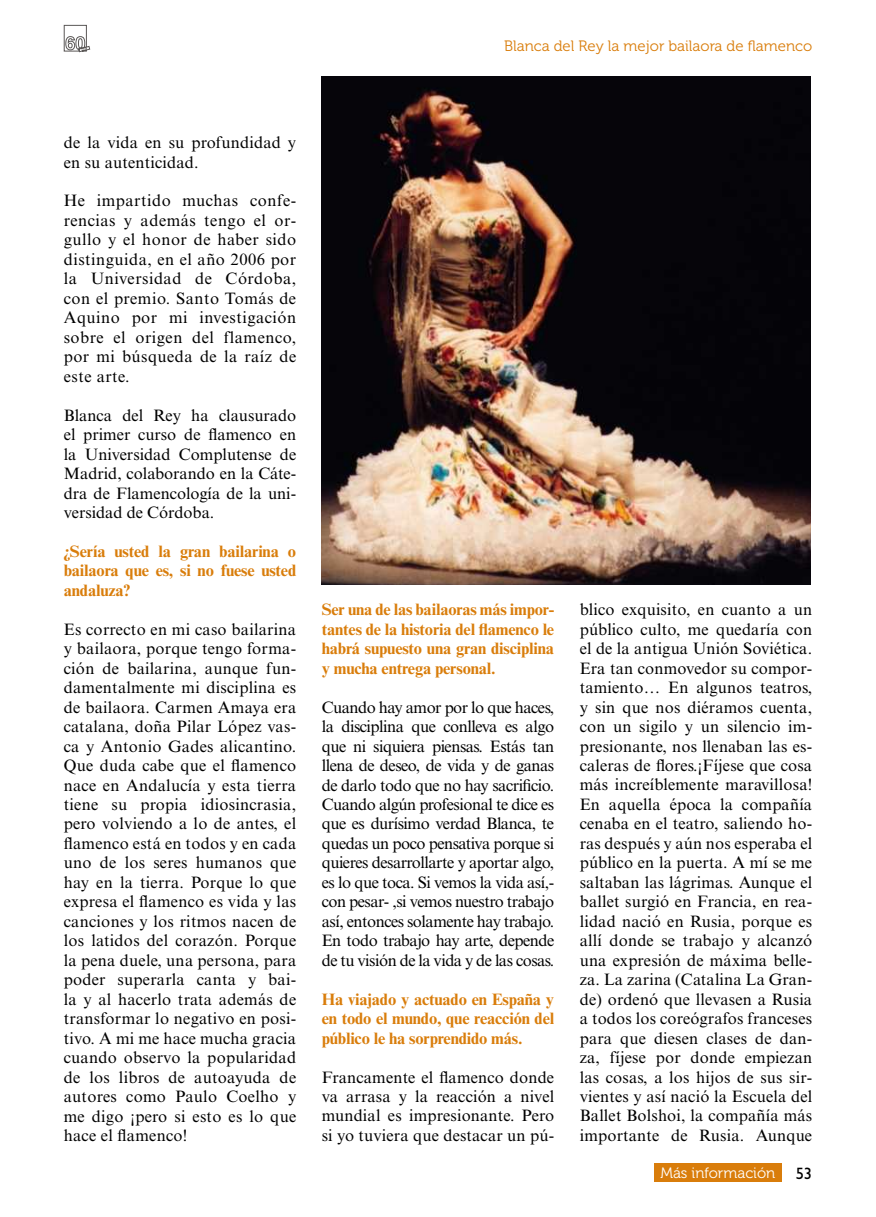
<style>
.page{position:relative;width:876px;height:1217px;background:#fff}
.page>*{position:absolute;margin:0;border:0;box-sizing:border-box;transform-origin:0 0}
.TEXTO_CORRIDO_CAPITU{font:16.5px/19.5px "Times New Roman MT Std";letter-spacing:.01em;color:#000;text-align:justify}
.TEXTO_CORRIDO_CAPITU-2{font:700 16.5px/19.5px "Times New Roman MT Std";letter-spacing:-.01em;color:#d97d0b;text-align:justify}
.t1{font:15px "Museo 300";color:#d97d0b}
.t2{font:15px "Museo 300";color:#fff}
.s1{font-family:"Gill Sans";font-size:16.5px;color:#000}
</style>
<div class="page">
<img style="left:322px;top:77px;width:488px;height:507px">
<div style="left:654px;top:1163px;width:128px;height:18px;background:#d97d0b"></div>
<svg style="left:64px;top:25px;width:26px;height:27px"></svg>
<p class="t1" style="left:504px;top:38px;width:310px">Blanca del Rey la mejor bailaora de flamenco</p>
<p class="TEXTO_CORRIDO_CAPITU" style="left:64px;top:133px;width:234px">de la vida en su profundidad y en su autenticidad.</p>
<p class="TEXTO_CORRIDO_CAPITU" style="left:64px;top:191px;width:234px">He impartido muchas confe&shy;rencias y además tengo el or&shy;gullo y el honor de haber sido distinguida, en el año 2006 por la Universidad de Córdoba, con el premio. Santo Tomás de Aquino por mi investigación sobre el origen del flamenco, por mi búsqueda de la raíz de este arte.</p>
<p class="TEXTO_CORRIDO_CAPITU" style="left:64px;top:405px;width:234px">Blanca del Rey ha clausurado el primer curso de flamenco en la Universidad Complutense de Madrid, colaborando en la Cáte&shy;dra de Flamencología de la uni&shy;versidad de Córdoba.</p>
<h1 class="TEXTO_CORRIDO_CAPITU-2" style="left:64px;top:541px;width:234px">¿Sería usted la gran bailarina o bailaora que es, si no fuese usted andaluza?</h1>
<p class="TEXTO_CORRIDO_CAPITU" style="left:64px;top:619px;width:234px">Es correcto en mi caso bailarina y bailaora, porque tengo forma&shy;ción de bailarina, aunque fun&shy;damentalmente mi disciplina es de bailaora. Carmen Amaya era catalana, doña Pilar López vas&shy;ca y Antonio Gades alicantino.<br>Que duda cabe que el flamenco nace en Andalucía y esta tierra tiene su propia idiosincrasia, pero volviendo a lo de antes, el flamenco está en todos y en cada uno de los seres humanos que hay en la tierra. Porque lo que expresa el flamenco es vida y las canciones y los ritmos nacen de los latidos del corazón. Porque la pena duele, una persona, para poder superarla canta y bai&shy;la y al hacerlo trata además de transformar lo negativo en posi&shy;tivo. A mi me hace mucha gracia cuando observo la popularidad de los libros de autoayuda de autores como Paulo Coelho y me digo ¡pero si esto es lo que hace el flamenco!</p>
<p class="TEXTO_CORRIDO_CAPITU-2" style="left:322px;top:599px;width:234px">Ser una de las bailaoras más impor&shy;tantes de la historia del flamenco le habrá supuesto una gran disciplina y mucha entrega personal.</p>
<p class="TEXTO_CORRIDO_CAPITU" style="left:322px;top:697px;width:234px">Cuando hay amor por lo que haces, la disciplina que conlleva es algo que ni siquiera piensas. Estás tan llena de deseo, de vida y de ganas de darlo todo que no hay sacrificio.<br>Cuando algún profesional te dice es que es durísimo verdad Blanca, te quedas un poco pensativa porque si quieres desarrollarte y aportar algo, es lo que toca. Si vemos la vida así,- con pesar- ,si vemos nuestro trabajo así, entonces solamente hay trabajo.<br>En todo trabajo hay arte, depende de tu visión de la vida y de las cosas.</p>
<p class="TEXTO_CORRIDO_CAPITU-2" style="left:322px;top:988px;width:234px">Ha viajado y actuado en España y en todo el mundo, que reacción del público le ha sorprendido más.</p>
<p class="TEXTO_CORRIDO_CAPITU" style="left:322px;top:1066px;width:234px">Francamente el flamenco donde va arrasa y la reacción a nivel mundial es impresionante. Pero si yo tuviera que destacar un pú-</p>
<p class="TEXTO_CORRIDO_CAPITU" style="left:580px;top:599px;width:234px">blico exquisito, en cuanto a un público culto, me quedaría con el de la antigua Unión Soviética.<br>Era tan conmovedor su compor&shy;tamiento… En algunos teatros, y sin que nos diéramos cuenta, con un sigilo y un silencio im&shy;presionante, nos llenaban las es&shy;caleras de flores.¡Fíjese que cosa más increíblemente maravillosa!<br>En aquella época la compañía cenaba en el teatro, saliendo ho&shy;ras después y aún nos esperaba el público en la puerta. A mí se me saltaban las lágrimas. Aunque el ballet surgió en Francia, en rea&shy;lidad nació en Rusia, porque es allí donde se trabajo y alcanzó una expresión de máxima belle&shy;za. La zarina (Catalina La Gran&shy;de) ordenó que llevasen a Rusia a todos los coreógrafos franceses para que diesen clases de dan&shy;za, fíjese por donde empiezan las cosas, a los hijos de sus sir&shy;vientes y así nació la Escuela del Ballet Bolshoi, la compañía más importante de Rusia. Aunque</p>
<p class="t2" style="left:660px;top:1164px;width:153px">Más información <span class="s1">53</span></p>
</div>
